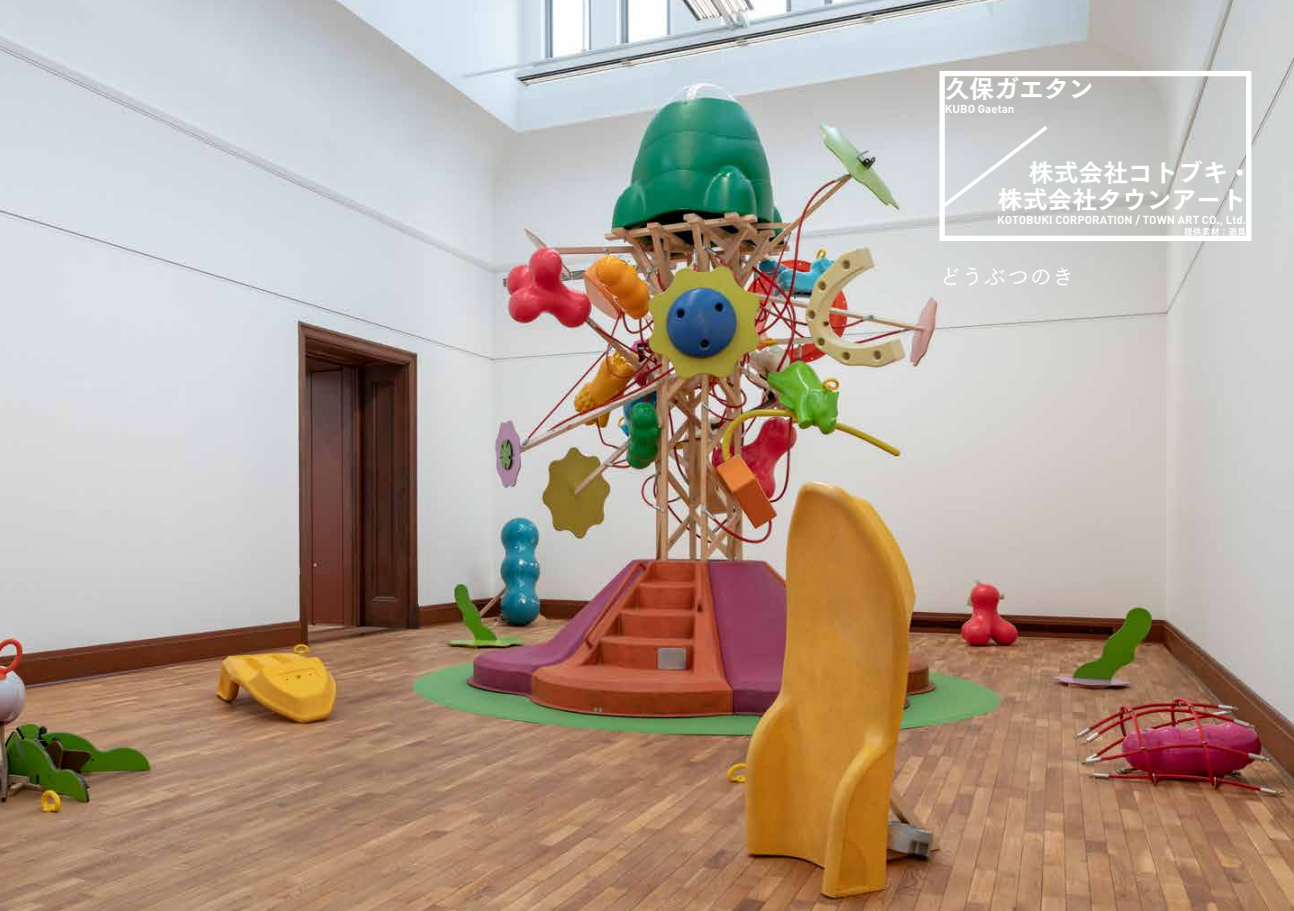
<style>
.page{position:relative;width:1294px;height:911px;background:#fff}
.page>*{position:absolute;margin:0;border:0;box-sizing:border-box;transform-origin:0 0}
.t1{font:24.75px/26.6px "Tsuku Go Pro E";color:#fff;text-align:right}
.t2{font:22.12px "Tsuku Go Pro M";letter-spacing:.015em;color:#fff}
.t3{font:700 11.5px "DIN";color:#fff}
.t4{font:8.88px "Tsuku Go Pro E";color:#fff}
</style>
<div class="page">
<img style="left:0;top:0;width:1293px;height:911px">
<svg style="left:936px;top:68px;width:317px;height:176px;background:#cacac9"></svg>
<svg style="left:937px;top:122px;width:114px;height:90px;background:#d3d5d7"></svg>
<h1 class="t1" style="left:944px;top:73px;width:150px">久保ガエタン</h1>
<p class="t3" style="left:944px;top:101px;width:71px">KUBO Gaetan</p>
<h1 class="t1" style="left:997px;top:157px;width:256px">株式会社コトブキ・<br>株式会社タウンアート</h1>
<p class="t3" style="left:997px;top:212px;width:250px">KOTOBUKI CORPORATION / TOWN ART CO., Ltd.</p>
<p class="t4" style="left:1183px;top:223px;width:64px">提供素材：遊具</p>
<h2 class="t2" style="left:938px;top:259px;width:137px">どうぶつのき</h2>
</div>
